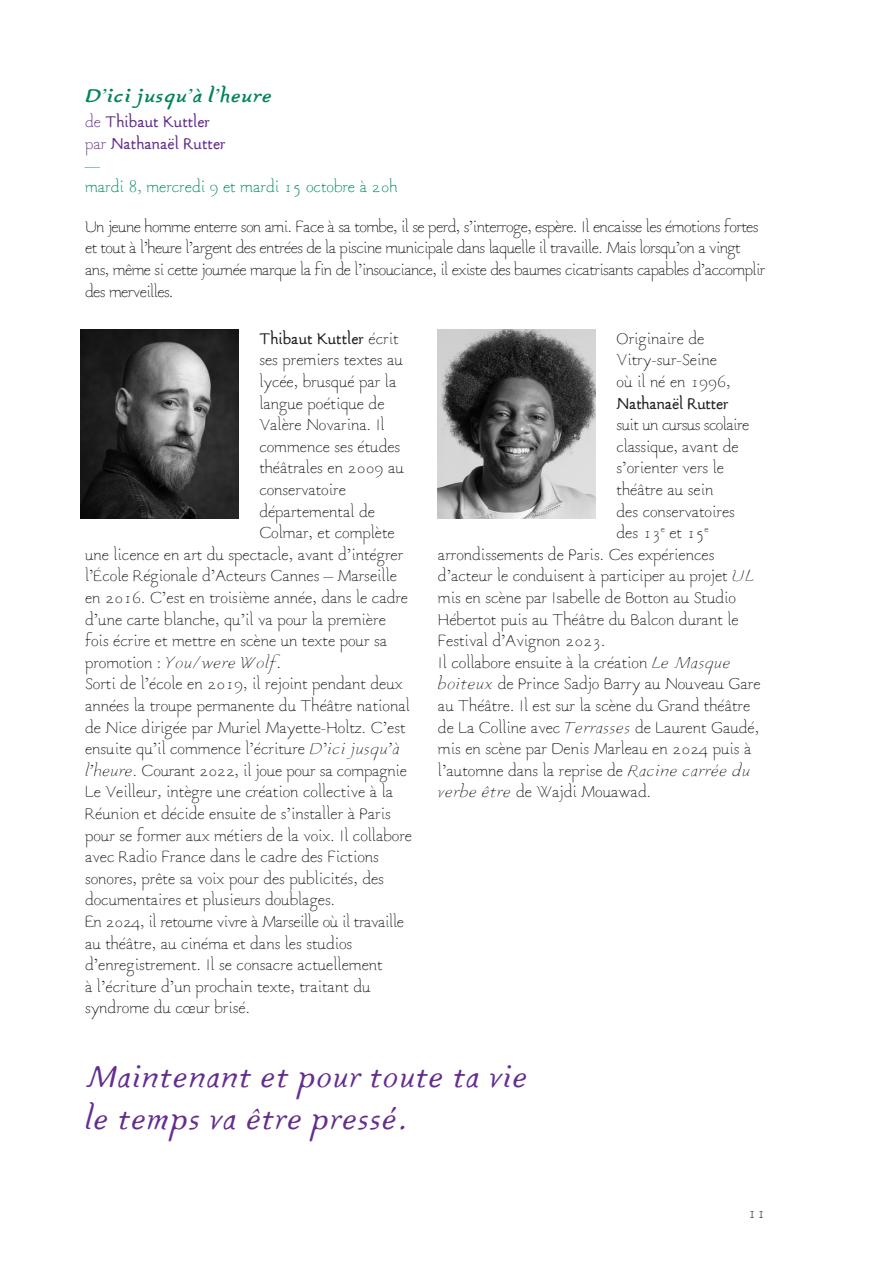
<style>
.page{position:relative;width:893px;height:1263px;background:#fff}
.page>*{position:absolute;margin:0;border:0;box-sizing:border-box;transform-origin:0 0}
.t1{font:italic 500 34.5px/41.4px "Gararond";color:#652d91}
.t2{font:italic 700 21px "Gararond";color:#008556}
.t3{font:300 18px/21.6px "Gararond";color:#231f20}
.t4{font:300 18px/21.6px "Gararond";letter-spacing:-.03em;color:#231f20}
.t5{font:300 18px/21.6px "Gararond";color:#008556}
.t6{font:300 18px "Gararond";letter-spacing:-.02em;color:#231f20}
.t7{font:500 18px "Gararond";letter-spacing:-.01em;color:#231f20}
.t8{font:italic 300 18px "Gararond";color:#231f20}
.s1{color:#652d91}
.s2{font-weight:500;color:#652d91}
.s3{font-weight:300}
.s4{font-style:normal}
.s5{font-style:italic}
</style>
<div class="page">
<img style="left:81px;top:330px;width:157px;height:189px">
<img style="left:438px;top:330px;width:157px;height:189px">
<p class="t2" style="left:85px;top:84px;width:189px">D’ici jusqu’à l’heure</p>
<p class="t5" style="left:85px;top:113px;width:314px"><span class="s1">de</span> <span class="s2">Thibaut Kuttler<br></span><span class="s1">par</span> <span class="s2">Nathanaël Rutter<br></span>—<br>mardi 8, mercredi 9 et mardi 15 octobre à 20h</p>
<p class="t4" style="left:85px;top:217px;width:682px">Un jeune homme enterre son ami. Face à sa tombe, il se perd, s’interroge, espère. Il encaisse les émotions fortes et tout à l’heure l’argent des entrées de la piscine municipale dans laquelle il travaille. Mais lorsqu’on a vingt ans, même si cette journée marque la fin de l’insouciance, il existe des baumes cicatrisants capables d’accomplir des merveilles.</p>
<p class="t7" style="left:259px;top:329px;width:141px">Thibaut Kuttler <span class="s3">écrit</span></p>
<p class="t3" style="left:259px;top:351px;width:145px">ses premiers textes au</p>
<p class="t3" style="left:259px;top:372px;width:139px">lycée, brusqué par la</p>
<p class="t3" style="left:259px;top:394px;width:127px">langue poétique de</p>
<p class="t3" style="left:259px;top:415px;width:127px">Valère Novarina. Il</p>
<p class="t3" style="left:259px;top:437px;width:142px">commence ses études</p>
<p class="t3" style="left:259px;top:459px;width:146px">théâtrales en 2009 au</p>
<p class="t3" style="left:259px;top:480px;width:88px">conservatoire</p>
<p class="t3" style="left:259px;top:502px;width:117px">départemental de</p>
<p class="t3" style="left:259px;top:523px;width:137px">Colmar, et complète</p>
<p class="t3" style="left:85px;top:545px;width:320px">une licence en art du spectacle, avant d’intégrer</p>
<p class="t3" style="left:85px;top:567px;width:313px">l’École Régionale d’Acteurs Cannes – Marseille</p>
<p class="t3" style="left:85px;top:588px;width:325px">en 2016. C’est en troisième année, dans le cadre</p>
<p class="t3" style="left:85px;top:610px;width:302px">d’une carte blanche, qu’il va pour la première</p>
<p class="t3" style="left:85px;top:631px;width:304px">fois écrire et mettre en scène un texte pour sa</p>
<p class="t8" style="left:85px;top:653px;width:198px"><span class="s4">promotion :</span> You/were Wolf<span class="s4">.</span></p>
<p class="t3" style="left:85px;top:675px;width:319px">Sorti de l’école en 2019, il rejoint pendant deux</p>
<p class="t3" style="left:85px;top:696px;width:326px">années la troupe permanente du Théâtre national</p>
<p class="t3" style="left:85px;top:718px;width:322px">de Nice dirigée par Muriel Mayette-Holtz. C’est</p>
<p class="t3" style="left:85px;top:739px;width:317px">ensuite qu’il commence l’écriture <span class="s5">D</span>’<span class="s5">ici jusqu’à</span></p>
<p class="t3" style="left:85px;top:761px;width:323px"><span class="s5">l’heure</span>. Courant 2022, il joue pour sa compagnie</p>
<p class="t3" style="left:85px;top:783px;width:310px">Le Veilleur<span class="s5">,</span> intègre une création collective à la</p>
<p class="t3" style="left:85px;top:804px;width:307px">Réunion et décide ensuite de s’installer à Paris</p>
<p class="t3" style="left:85px;top:826px;width:329px">pour se former aux métiers de la voix. Il collabore</p>
<p class="t3" style="left:85px;top:847px;width:295px">avec Radio France dans le cadre des Fictions</p>
<p class="t3" style="left:85px;top:869px;width:300px">sonores, prête sa voix pour des publicités, des</p>
<p class="t3" style="left:85px;top:891px;width:252px">documentaires et plusieurs doublages.</p>
<p class="t6" style="left:85px;top:913px;width:320px">En 2024, il retourne vivre à Marseille où il travaille</p>
<p class="t3" style="left:85px;top:934px;width:269px">au théâtre, au cinéma et dans les studios</p>
<p class="t3" style="left:85px;top:955px;width:299px">d’enregistrement. Il se consacre actuellement</p>
<p class="t3" style="left:85px;top:977px;width:287px">à l’écriture d’un prochain texte, traitant du</p>
<p class="t3" style="left:85px;top:999px;width:167px">syndrome du cœur brisé.</p>
<p class="t3" style="left:617px;top:329px;width:115px">Originaire de<br>Vitry-sur-Seine où il né en 1996,</p>
<p class="t7" style="left:617px;top:393px;width:114px">Nathanaël Rutter</p>
<p class="t4" style="left:617px;top:415px;width:134px">suit un cursus scolaire</p>
<p class="t3" style="left:617px;top:437px;width:123px">classique, avant de</p>
<p class="t3" style="left:617px;top:459px;width:109px">s’orienter vers le</p>
<p class="t3" style="left:617px;top:480px;width:98px">théâtre au sein</p>
<p class="t3" style="left:617px;top:502px;width:120px">des conservatoires</p>
<p class="t3" style="left:617px;top:523px;width:94px">des 13<sup>e</sup> et 15<sup>e</sup></p>
<p class="t3" style="left:438px;top:545px;width:278px">arrondissements de Paris. Ces expériences</p>
<p class="t3" style="left:438px;top:567px;width:318px">d’acteur le conduisent à participer au projet <span class="s5">UL</span></p>
<p class="t3" style="left:438px;top:588px;width:300px">mis en scène par Isabelle de Botton au Studio</p>
<p class="t3" style="left:438px;top:610px;width:302px">Hébertot puis au Théâtre du Balcon durant le</p>
<p class="t3" style="left:438px;top:631px;width:169px">Festival d’Avignon 2023.</p>
<p class="t3" style="left:438px;top:653px;width:294px">Il collabore ensuite à la création <span class="s5">Le Masque</span></p>
<p class="t3" style="left:438px;top:675px;width:324px"><span class="s5">boiteux</span> de Prince Sadjo Barry au Nouveau Gare</p>
<p class="t3" style="left:438px;top:696px;width:314px">au Théâtre. Il est sur la scène du Grand théâtre</p>
<p class="t3" style="left:438px;top:718px;width:323px">de La Colline avec <span class="s5">Terrasses</span> de Laurent Gaudé,</p>
<p class="t3" style="left:438px;top:739px;width:315px">mis en scène par Denis Marleau en 2024 puis à</p>
<p class="t3" style="left:438px;top:761px;width:314px">l’automne dans la reprise de <span class="s5">Racine carrée du</span></p>
<p class="t3" style="left:438px;top:783px;width:215px"><span class="s5">verbe être</span> de Wajdi Mouawad.</p>
<h1 class="t1" style="left:85px;top:1058px;width:445px">Maintenant et pour toute ta vie le temps va être pressé.</h1>
<p class="t3" style="left:747px;top:1203px;width:19px">11</p>
</div>
